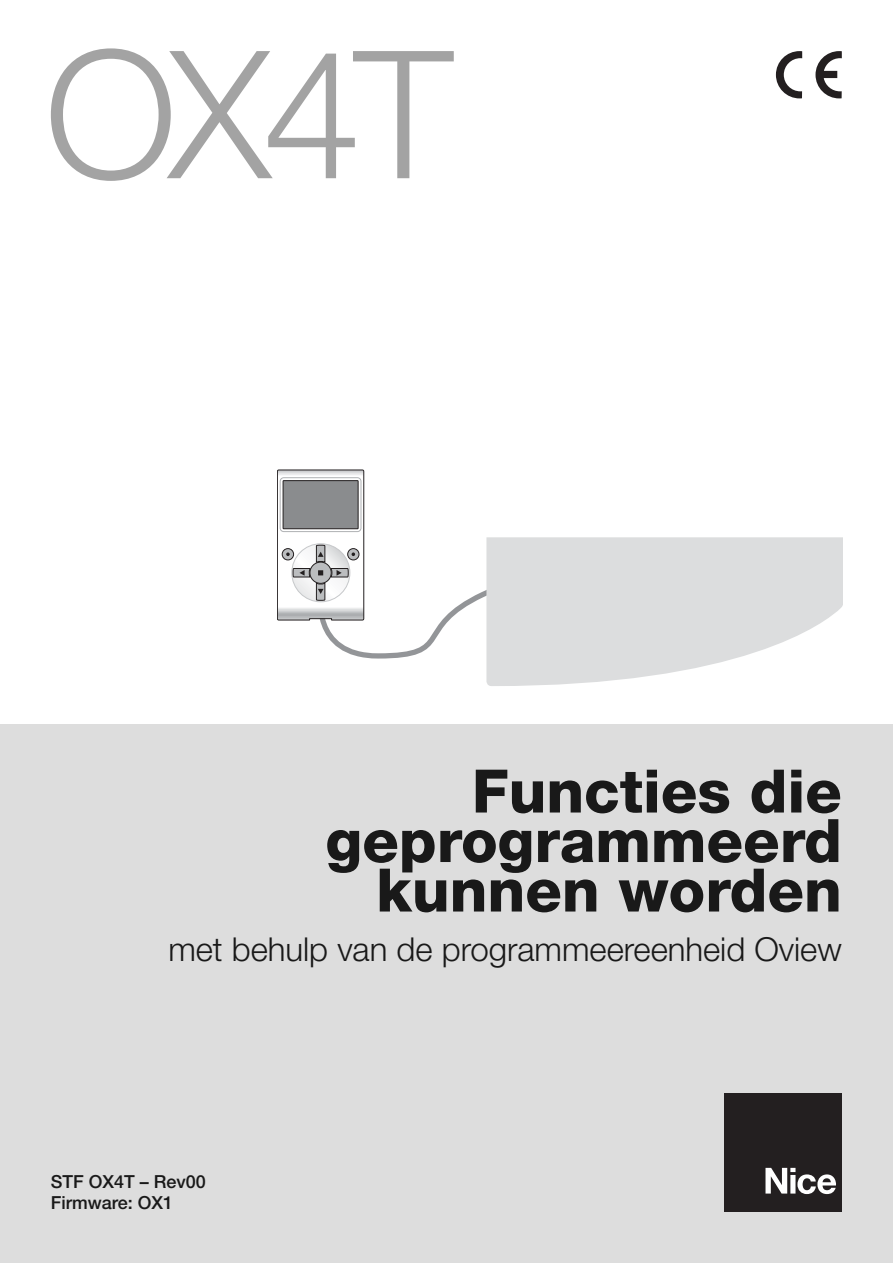
<style>
.page{position:relative;width:893px;height:1263px;background:#fff}
.page>*{position:absolute;margin:0;border:0;box-sizing:border-box;transform-origin:0 0}
.t1{font:300 178.05px "Helvetica Neue";color:#a3a3a3}
.t2{font:800 60px/49.5px "Helvetica Neue";color:#191919;text-align:right}
.t3{font:300 33px "Helvetica Neue";color:#191919}
.t4{font:500 18px/21.6px "Helvetica Neue";color:#191919}
</style>
<div class="page">
<div style="left:0;top:724px;width:892px;height:539px;background:#ddd"></div>
<div style="left:724px;top:1093px;width:118px;height:119px;background:#231f20"></div>
<svg style="left:765px;top:1168px;width:71px;height:26px"></svg>
<svg style="left:776px;top:51px;width:26px;height:47px"></svg>
<svg style="left:815px;top:51px;width:27px;height:47px"></svg>
<svg style="left:277px;top:470px;width:209px;height:189px"></svg>
<svg style="left:486px;top:537px;width:357px;height:149px;background:#e0e1e2"></svg>
<h1 class="t1" style="left:45px;top:51px;width:409px">OX4T</h1>
<p class="t2" style="left:326px;top:772px;width:518px">Functies die geprogrammeerd kunnen worden</p>
<p class="t3" style="left:168px;top:937px;width:675px">met behulp van de programmeereenheid Oview</p>
<p class="t4" style="left:51px;top:1172px;width:156px">STF OX4T – Rev00<br>Firmware: OX1</p>
</div>
